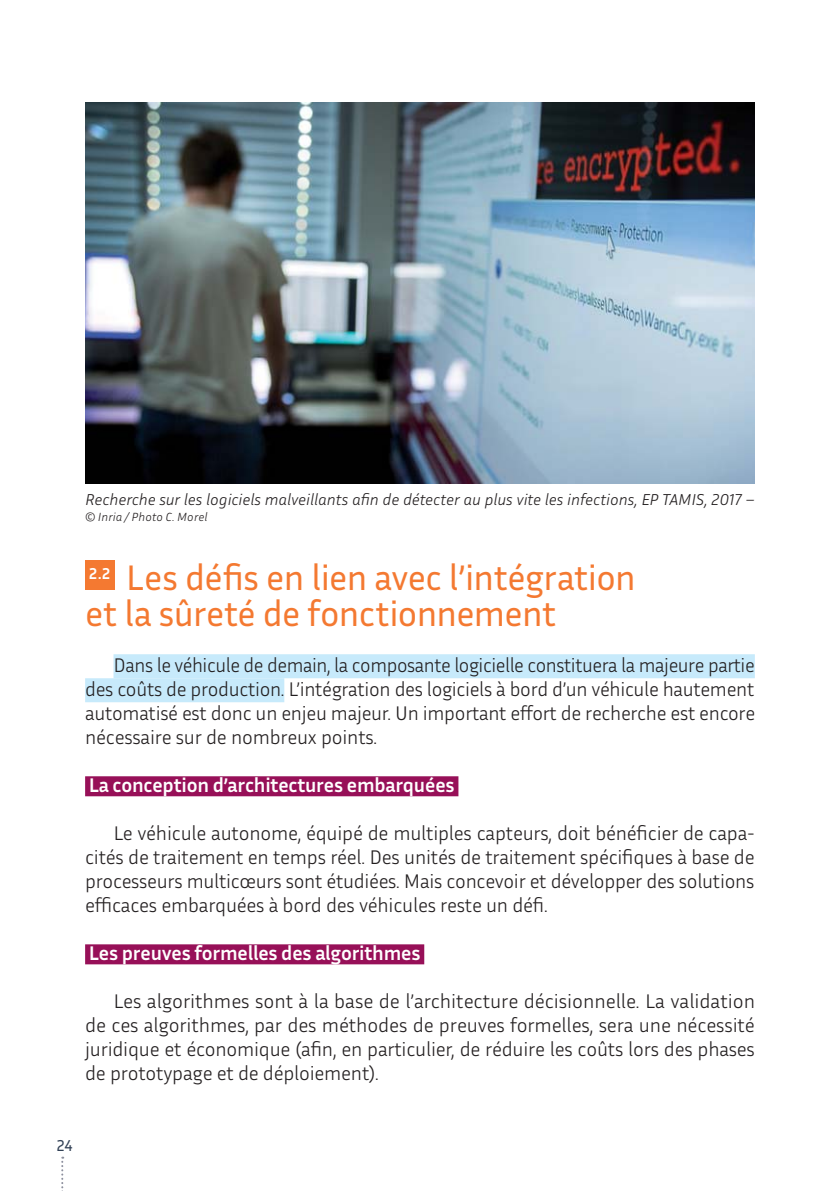
<style>
.page{position:relative;width:840px;height:1191px;background:#fff}
.page>*{position:absolute;margin:0;border:0;box-sizing:border-box;transform-origin:0 0}
.t1{font:36px/36px "Inria Sans";letter-spacing:-.02em;color:#f47931}
.t2{font:300 20px/24px "Inria Sans";letter-spacing:-.01em;color:#231f20;text-align:justify}
.t3{font:700 20px "Inria Sans";letter-spacing:-.01em;color:#fff}
.t4{font:italic 300 16px "Inria Sans";letter-spacing:-.005em;color:#231f20}
.t5{font:700 16px "Inria Sans";color:#fff}
.t6{font:16px "Inria Sans";color:#324156}
.t7{font:italic 300 12px "Inria Sans";letter-spacing:.015em;color:#231f20}
</style>
<div class="page">
<svg style="left:61px;top:1156px;width:2px;height:35px"></svg>
<div style="left:85px;top:560px;width:30px;height:29px;background:#f47931"></div>
<div style="left:113px;top:654px;width:641px;height:24px;background:#c7eafb"></div>
<div style="left:85px;top:678px;width:199px;height:24px;background:#c7eafb"></div>
<div style="left:85px;top:776px;width:373px;height:20px;background:#971058"></div>
<div style="left:85px;top:944px;width:339px;height:20px;background:#971058"></div>
<img style="left:85px;top:102px;width:669px;height:381px">
<p class="t4" style="left:85px;top:492px;width:671px">Recherche sur les logiciels malveillants afin de détecter au plus vite les infections, EP TAMIS, 2017 –</p>
<p class="t7" style="left:85px;top:511px;width:124px">© Inria / Photo C. Morel</p>
<h1 class="t1" style="left:85px;top:562px;width:551px;text-indent:41px">Les défis en lien avec l’intégration et la sûreté de fonctionnement</h1>
<p class="t2" style="left:85px;top:654px;width:671px;text-indent:28px">Dans le véhicule de demain, la composante logicielle constituera la majeure partie des coûts de production. L’intégration des logiciels à bord d’un véhicule hautement automatisé est donc un enjeu majeur. Un important effort de recherche est encore nécessaire sur de nombreux points.</p>
<p class="t3" style="left:89px;top:775px;width:367px">La conception d’architectures embarquées</p>
<p class="t2" style="left:85px;top:822px;width:671px;text-indent:28px">Le véhicule autonome, équipé de multiples capteurs, doit bénéficier de capa&shy;cités de traitement en temps réel. Des unités de traitement spécifiques à base de processeurs multicœurs sont étudiées. Mais concevoir et développer des solutions efficaces embarquées à bord des véhicules reste un défi.</p>
<p class="t3" style="left:89px;top:943px;width:333px">Les preuves formelles des algorithmes</p>
<p class="t2" style="left:85px;top:990px;width:671px;text-indent:28px">Les algorithmes sont à la base de l’architecture décisionnelle. La validation de ces algorithmes, par des méthodes de preuves formelles, sera une nécessité juridique et économique (afin, en particulier, de réduire les coûts lors des phases de prototypage et de déploiement).</p>
<p class="t5" style="left:89px;top:566px;width:22px">2.2</p>
<p class="t6" style="left:57px;top:1138px;width:17px">24</p>
</div>
